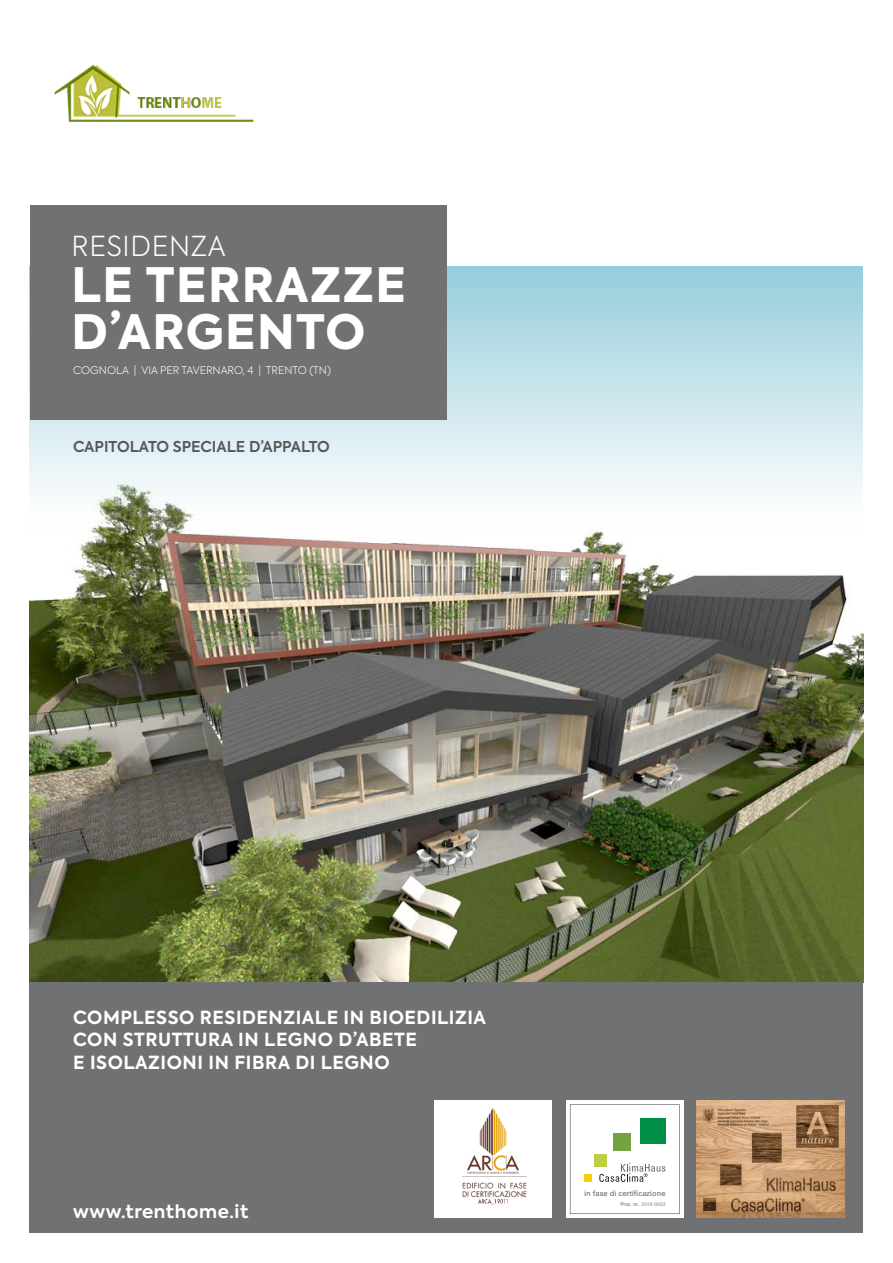
<style>
.page{position:relative;width:893px;height:1263px;background:#fff}
.page>*{position:absolute;margin:0;border:0;box-sizing:border-box;transform-origin:0 0}
.t1{font:800 47.1px/46.7px "Axiforma";letter-spacing:.03em;color:#fff}
.t2{font:300 27.45px "Axiforma";letter-spacing:.03em;color:#fff}
.t3{font:700 18px/22.5px "Axiforma";letter-spacing:.03em;color:#fff}
.t4{font:600 14.85px "Axiforma";color:#58585a}
.t5{font:300 10.5px "Axiforma";color:#fff}
.t6{font:7.5px "Univers";color:#606263}
.t7{font:5.1px "Arial";color:#87888a}
.s1{font-family:"Univers";color:#606263}
</style>
<div class="page">
<img style="left:30px;top:534px;width:833px;height:448px">
<div style="left:30px;top:266px;width:833px;height:268px;background:linear-gradient(to bottom,#98cedd,#fffcfa)"></div>
<div style="left:30px;top:982px;width:833px;height:251px;background:#707172"></div>
<img style="left:54px;top:64px;width:200px;height:58px">
<div style="left:30px;top:206px;width:416px;height:214px;background:#707172"></div>
<div style="left:566px;top:1100px;width:117px;height:117px;background:#fff"></div>
<svg style="left:570px;top:1104px;width:110px;height:110px"></svg>
<div style="left:434px;top:1100px;width:117px;height:117px;background:#fff"></div>
<img style="left:478px;top:1199px;width:30px;height:5px">
<img style="left:462px;top:1108px;width:65px;height:90px">
<img style="left:468px;top:1109px;width:50px;height:64px">
<img style="left:697px;top:1100px;width:148px;height:118px">
<h2 class="t2" style="left:72px;top:228px;width:156px">RESIDENZA</h2>
<h1 class="t1" style="left:72px;top:263px;width:336px">LE TERRAZZE<br>D’ARGENTO</h1>
<p class="t5" style="left:73px;top:363px;width:259px">COGNOLA | VIA PER TAVERNARO, 4 | TRENTO (TN)</p>
<p class="t4" style="left:73px;top:436px;width:258px">CAPITOLATO SPECIALE D’APPALTO</p>
<p class="t3" style="left:73px;top:1006px;width:414px">COMPLESSO RESIDENZIALE IN BIOEDILIZIA<br>CON STRUTTURA IN LEGNO D’ABETE<br>E ISOLAZIONI IN FIBRA DI LEGNO</p>
<p class="t3" style="left:73px;top:1200px;width:177px">www.trenthome.it</p>
<p class="t6" style="left:584px;top:1189px;width:83px">in fase di certificazione</p>
<p class="t7" style="left:620px;top:1201px;width:47px"><span class="s1">Prot. nr.</span> 2019-0003</p>
</div>
